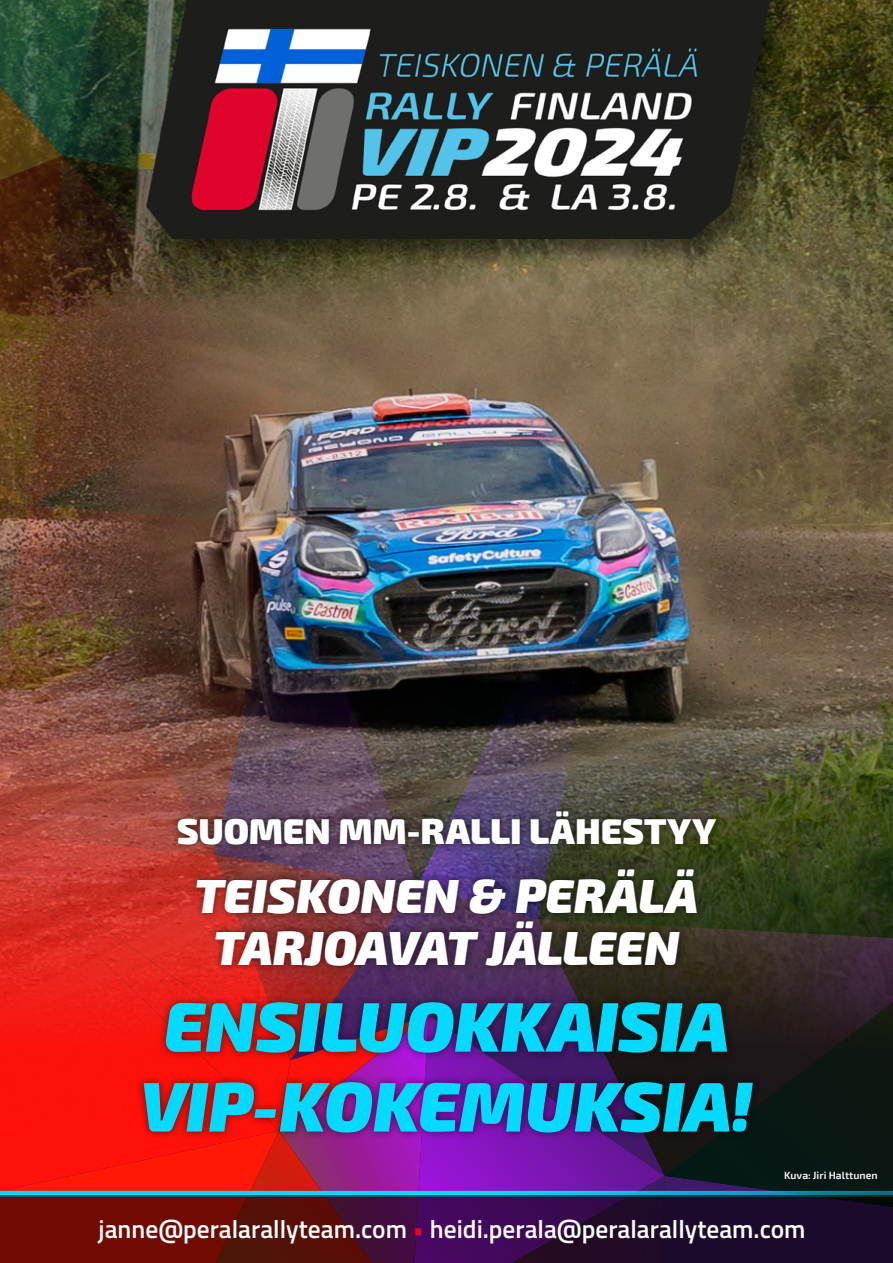
<style>
.page{position:relative;width:893px;height:1263px;background:#fff}
.page>*{position:absolute;margin:0;border:0;box-sizing:border-box;transform-origin:0 0}
.t1{font:italic 900 70.2px/79.9px "Exo 2";letter-spacing:-.005em;color:#04d9ff;text-align:center}
.t2{font:italic 900 48px/51.9px "Exo 2";letter-spacing:-.005em;color:#fff;text-align:center}
.t3{font:900 36px "Exo 2";letter-spacing:-.005em;color:#fff}
.t4{font:600 25.5px "Titillium Web";color:#fff}
.t5{font:600 10.5px "Exo 2";color:#fff}
.s1{color:#e1042d}
</style>
<div class="page">
<svg style="left:0;top:1136px;width:893px;height:55px;background:#8b174a"></svg>
<img style="left:0;top:0;width:893px;height:1136px">
<div style="left:135px;top:802px;width:627px;height:339px;background:#000;opacity:.5"></div>
<svg style="left:0;top:1191px;width:893px;height:5px;background:#07abce"></svg>
<svg style="left:0;top:1196px;width:893px;height:67px;background:#410b24"></svg>
<div style="left:143px;top:0;width:659px;height:269px;background:#000;opacity:.5"></div>
<img style="left:145px;top:0;width:626px;height:239px">
<h3 class="t3" style="left:177px;top:809px;width:541px">SUOMEN MM-RALLI LÄHESTYY</h3>
<h2 class="t2" style="left:195px;top:871px;width:505px">TEISKONEN &amp; PERÄLÄ<br>TARJOAVAT JÄLLEEN</h2>
<h1 class="t1" style="left:140px;top:989px;width:615px">ENSILUOKKAISIA<br>VIP-KOKEMUKSIA!</h1>
<p class="t5" style="left:784px;top:1169px;width:95px">Kuva: Jiri Halttunen</p>
<p class="t4" style="left:99px;top:1209px;width:709px">janne@peralarallyteam.com <span class="s1">•</span> heidi.perala@peralarallyteam.com</p>
</div>
